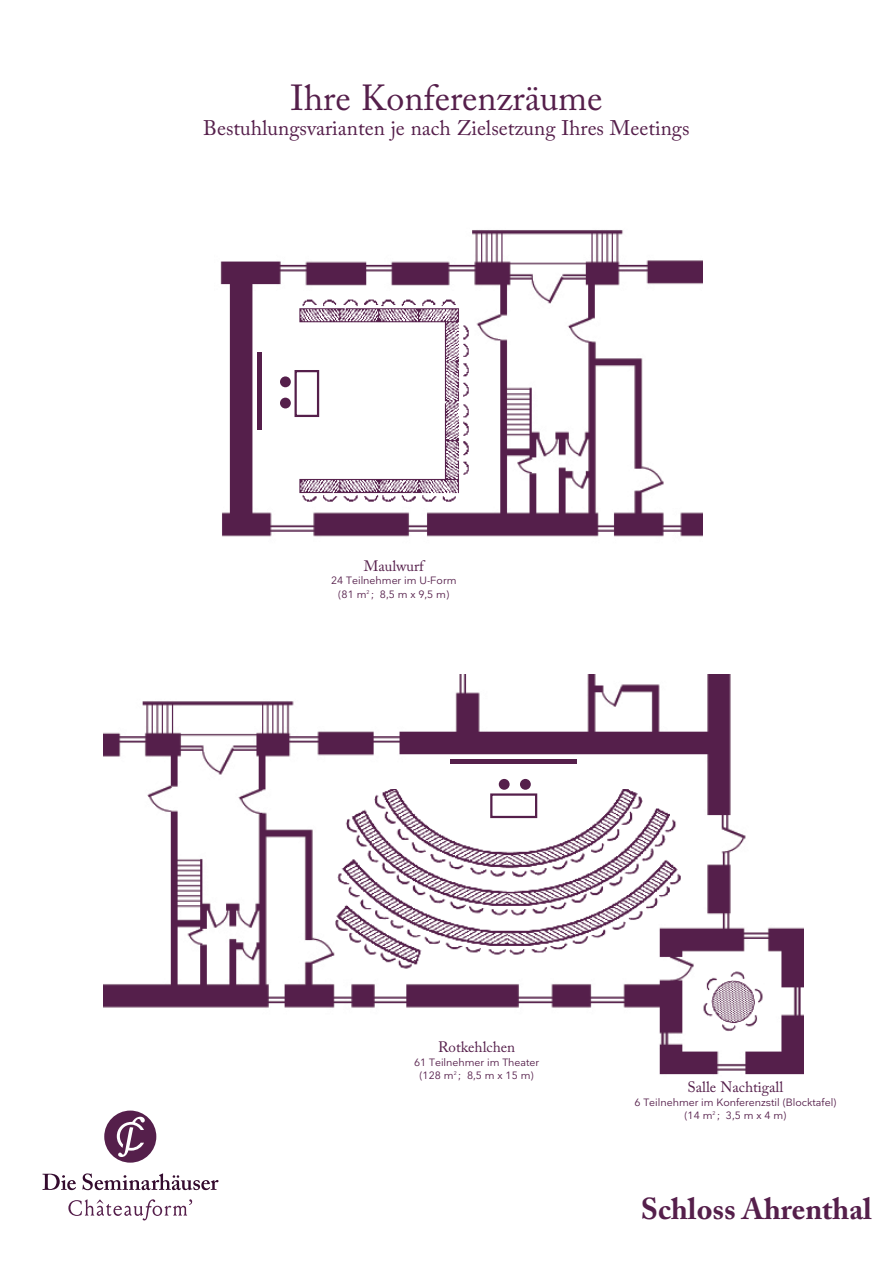
<style>
.page{position:relative;width:893px;height:1263px;background:#fff}
.page>*{position:absolute;margin:0;border:0;box-sizing:border-box;transform-origin:0 0}
.t1{font:36px "Adobe Caslon Pro";color:#551f4b}
.t2{font:700 30px "Adobe Caslon Pro";color:#551f4b}
.t3{font:21px "Adobe Caslon Pro";color:#551f4b}
.NOM_DES_SALLES{font:15px "Adobe Caslon Pro";color:#551f4b}
.renseignements_Salle{font:10.5px "Nationale";color:#551f4b}
</style>
<div class="page">
<img style="left:220px;top:230px;width:482px;height:307px">
<img style="left:104px;top:675px;width:700px;height:400px">
<img style="left:294px;top:294px;width:179px;height:212px">
<div style="left:295px;top:370px;width:24px;height:47px;border:2px solid #551f4b"></div>
<div style="left:280px;top:376px;width:11px;height:11px;background:#551f4b;border-radius:50%"></div>
<div style="left:280px;top:398px;width:11px;height:10px;background:#551f4b;border-radius:50%"></div>
<div style="left:520px;top:779px;width:11px;height:11px;background:#551f4b;border-radius:50%"></div>
<div style="left:499px;top:779px;width:11px;height:11px;background:#551f4b;border-radius:50%"></div>
<div style="left:257px;top:352px;width:5px;height:78px;background:#551f4b"></div>
<div style="left:450px;top:759px;width:126px;height:5px;background:#551f4b"></div>
<img style="left:322px;top:790px;width:360px;height:181px">
<img style="left:698px;top:971px;width:69px;height:61px">
<svg style="left:68px;top:1199px;width:124px;height:21px"></svg>
<svg style="left:43px;top:1174px;width:33px;height:16px"></svg>
<svg style="left:83px;top:1173px;width:136px;height:17px"></svg>
<svg style="left:104px;top:1110px;width:52px;height:53px"></svg>
<h1 class="t1" style="left:290px;top:76px;width:314px">Ihre Konferenzräume</h1>
<h3 class="t3" style="left:203px;top:115px;width:488px">Bestuhlungsvarianten je nach Zielsetzung Ihres Meetings</h3>
<p class="NOM_DES_SALLES" style="left:364px;top:557px;width:62px">Maulwurf</p>
<p class="renseignements_Salle" style="left:331px;top:575px;width:127px">24 Teilnehmer im U-Form</p>
<p class="renseignements_Salle" style="left:338px;top:588px;width:113px">(81 m<sup>2</sup> ; 8,5 m x 9,5 m)</p>
<p class="NOM_DES_SALLES" style="left:438px;top:1038px;width:79px">Rotkehlchen</p>
<p class="renseignements_Salle" style="left:414px;top:1056px;width:127px">61 Teilnehmer im Theater</p>
<p class="renseignements_Salle" style="left:419px;top:1069px;width:116px">(128 m<sup>2</sup> ; 8,5 m x 15 m)</p>
<p class="NOM_DES_SALLES" style="left:688px;top:1078px;width:97px">Salle Nachtigall</p>
<p class="renseignements_Salle" style="left:634px;top:1096px;width:204px">6 Teilnehmer im Konferenzstil (Blocktafel)</p>
<p class="renseignements_Salle" style="left:684px;top:1109px;width:104px">(14 m<sup>2</sup> ; 3,5 m x 4 m)</p>
<h2 class="t2" style="left:641px;top:1191px;width:232px">Schloss Ahrenthal</h2>
</div>
